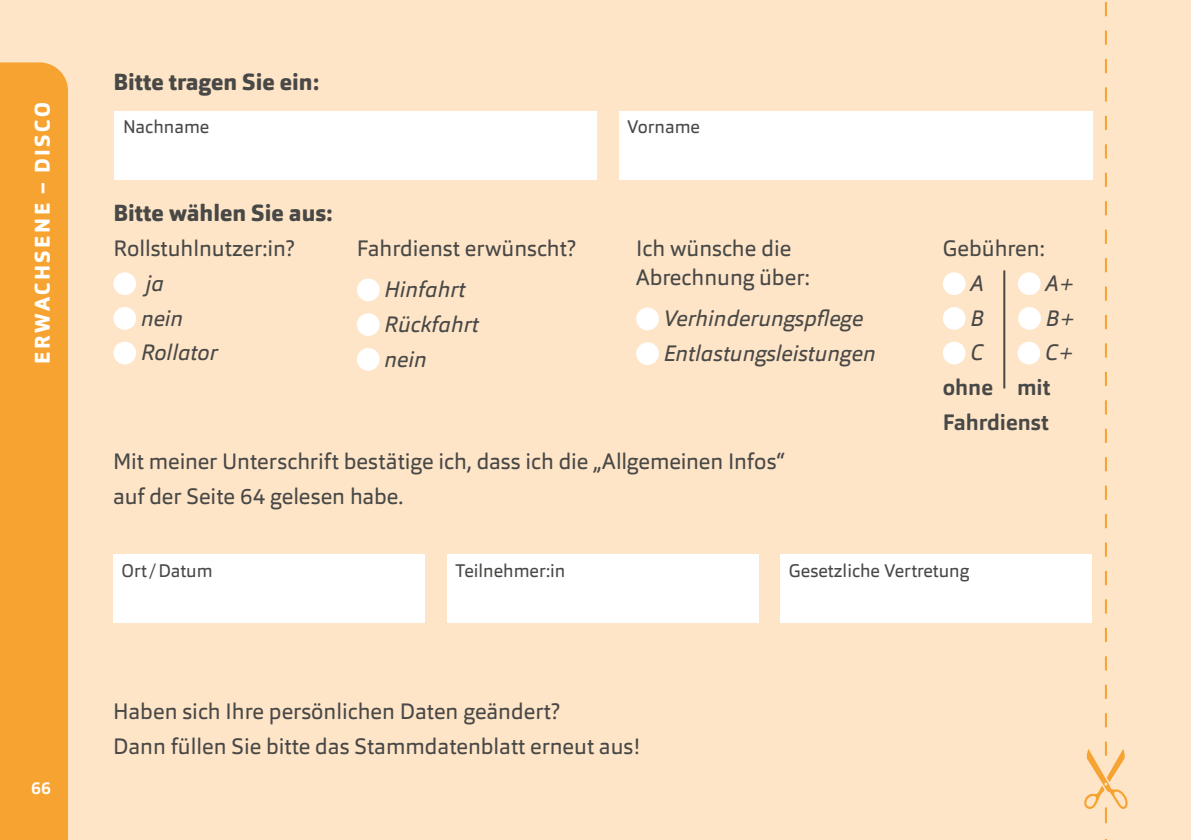
<style>
.page{position:relative;width:1191px;height:840px;background:#fff}
.page>*{position:absolute;margin:0;border:0;box-sizing:border-box;transform-origin:0 0}
.t1{font:800 23px "Orgon";color:#484847}
.t2{font:22px/34.6px "Orgon";color:#484847}
.t3{font:italic 22px/34.6px "Orgon";color:#484847}
.t4{font:700 22px/34.6px "Orgon";color:#484847}
.t5{font:800 21px "Orgon";letter-spacing:.12em;color:#fff}
.t6{font:18px "Orgon";color:#484847}
.t7{font:700 17px "Orgon";color:#fff}
</style>
<div class="page">
<div style="left:0;top:0;width:1191px;height:839px;background:#fee5c7"></div>
<svg style="left:1084px;top:2px;width:43px;height:822px"></svg>
<div style="left:115px;top:111px;width:481px;height:68px;background:#fff"></div>
<div style="left:619px;top:111px;width:473px;height:68px;background:#fff"></div>
<div style="left:113px;top:272px;width:23px;height:23px;background:#fff;border-radius:50%"></div>
<div style="left:113px;top:307px;width:23px;height:22px;background:#fff;border-radius:50%"></div>
<div style="left:113px;top:341px;width:23px;height:23px;background:#fff;border-radius:50%"></div>
<div style="left:357px;top:278px;width:23px;height:23px;background:#fff;border-radius:50%"></div>
<div style="left:357px;top:313px;width:23px;height:23px;background:#fff;border-radius:50%"></div>
<div style="left:357px;top:348px;width:23px;height:22px;background:#fff;border-radius:50%"></div>
<div style="left:636px;top:307px;width:23px;height:23px;background:#fff;border-radius:50%"></div>
<div style="left:636px;top:342px;width:23px;height:23px;background:#fff;border-radius:50%"></div>
<div style="left:943px;top:272px;width:22px;height:23px;background:#fff;border-radius:50%"></div>
<div style="left:1018px;top:272px;width:22px;height:23px;background:#fff;border-radius:50%"></div>
<div style="left:943px;top:307px;width:22px;height:22px;background:#fff;border-radius:50%"></div>
<div style="left:1018px;top:307px;width:23px;height:22px;background:#fff;border-radius:50%"></div>
<div style="left:943px;top:341px;width:22px;height:23px;background:#fff;border-radius:50%"></div>
<div style="left:1017px;top:341px;width:23px;height:23px;background:#fff;border-radius:50%"></div>
<hr style="left:1003px;top:270px;width:2px;height:118px;background:#484847">
<div style="left:113px;top:554px;width:312px;height:68px;background:#fff"></div>
<div style="left:447px;top:554px;width:311px;height:68px;background:#fff"></div>
<div style="left:780px;top:554px;width:312px;height:68px;background:#fff"></div>
<div style="left:0;top:62px;width:68px;height:777px;background:#f6a331"></div>
<p class="t5" style="left:29px;top:364px;width:263px;rotate:-90deg">ERWACHSENE – DISCO</p>
<p class="t7" style="left:31px;top:776px;width:21px">66</p>
<p class="t1" style="left:113px;top:67px;width:207px">Bitte tragen Sie ein:</p>
<p class="t6" style="left:123px;top:115px;width:88px">Nachname</p>
<p class="t6" style="left:627px;top:115px;width:74px">Vorname</p>
<p class="t1" style="left:113px;top:197px;width:221px">Bitte wählen Sie aus:</p>
<p class="t2" style="left:113px;top:231px;width:183px">Rollstuhlnutzer:in?</p>
<p class="t3" style="left:141px;top:266px;width:78px">ja<br>nein<br>Rollator</p>
<p class="t2" style="left:357px;top:231px;width:221px">Fahrdienst erwünscht?</p>
<p class="t3" style="left:384px;top:272px;width:96px">Hinfahrt<br>Rückfahrt nein</p>
<p class="t2" style="left:636px;top:234px;width:175px;line-height:29px">Ich wünsche die<br>Abrechnung über:</p>
<p class="t3" style="left:664px;top:301px;width:213px">Verhinderungspflege<br>Entlastungsleistungen</p>
<p class="t2" style="left:113px;top:443px;width:673px">Mit meiner Unterschrift bestätige ich, dass ich die „Allgemeinen Infos“ auf der Seite 64 gelesen habe.</p>
<p class="t2" style="left:943px;top:231px;width:104px">Gebühren:</p>
<p class="t3" style="left:970px;top:266px;width:15px">A</p>
<p class="t3" style="left:1045px;top:266px;width:30px">A+</p>
<p class="t3" style="left:970px;top:300px;width:15px">B</p>
<p class="t3" style="left:1045px;top:300px;width:30px">B+</p>
<p class="t3" style="left:970px;top:335px;width:14px">C</p>
<p class="t3" style="left:1045px;top:335px;width:30px">C+</p>
<p class="t4" style="left:943px;top:370px;width:109px">ohne mit<br>Fahrdienst</p>
<p class="t6" style="left:122px;top:558px;width:92px">Ort/Datum</p>
<p class="t6" style="left:455px;top:558px;width:112px">Teilnehmer:in</p>
<p class="t6" style="left:789px;top:558px;width:182px">Gesetzliche Vertretung</p>
<p class="t2" style="left:113px;top:693px;width:528px">Haben sich Ihre persönlichen Daten geändert?<br>Dann füllen Sie bitte das Stammdatenblatt erneut aus!</p>
</div>
